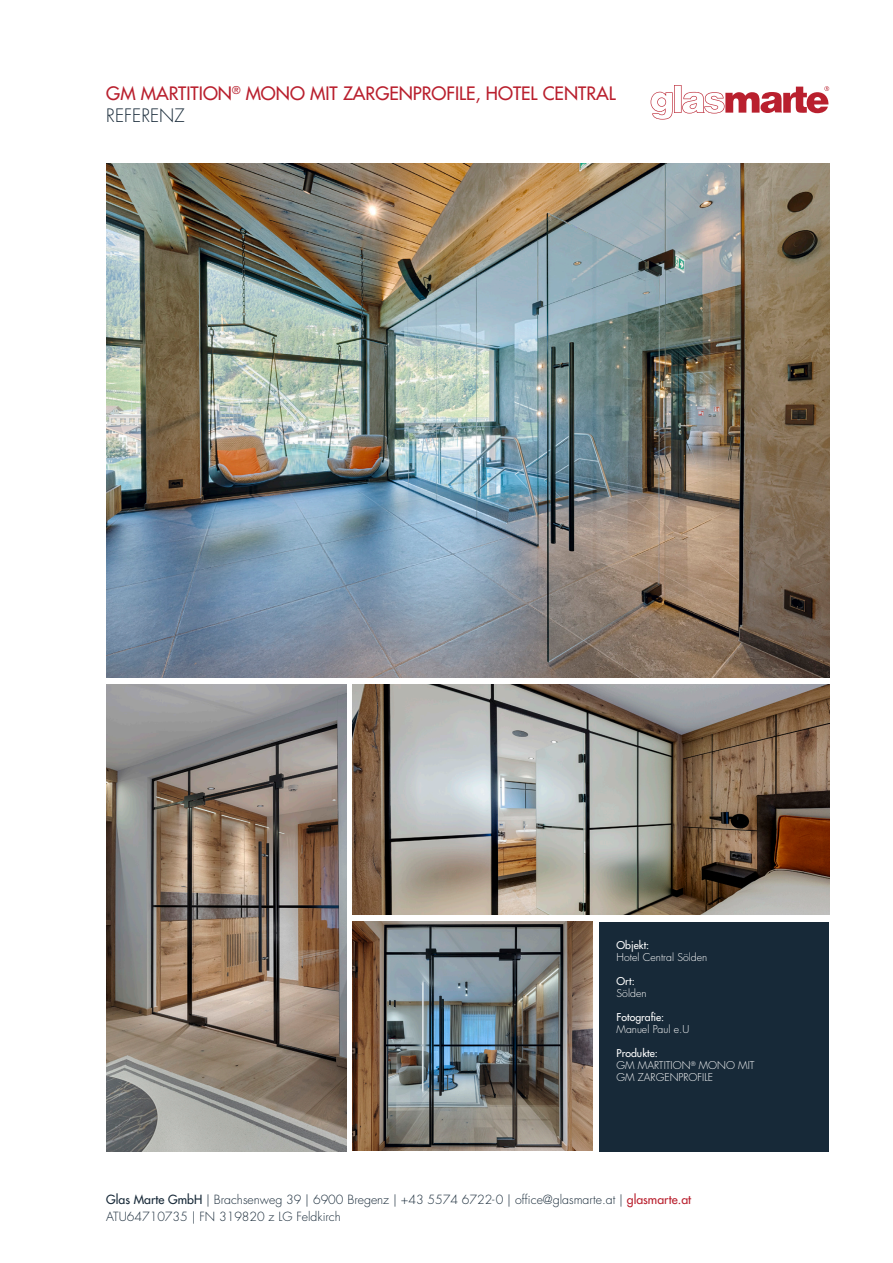
<style>
.page{position:relative;width:893px;height:1263px;background:#fff}
.page>*{position:absolute;margin:0;border:0;box-sizing:border-box;transform-origin:0 0}
.t1{font:500 18px "Futura Std";color:#b9202e}
.t2{font:300 18px "Futura Std";color:#172938}
.t3{font:300 12.3px/16.5px "Futura Std";color:#172938}
.t4{font:300 10.5px "Futura Std";color:#fff}
.t5{font:500 10.5px "Futura Std";color:#fff}
.s1{font-weight:500}
.s2{font-weight:500;color:#b9202e}
</style>
<div class="page">
<div style="left:600px;top:922px;width:229px;height:229px;background:#172938"></div>
<svg style="left:651px;top:85px;width:178px;height:35px"></svg>
<img style="left:106px;top:164px;width:723px;height:514px">
<img style="left:353px;top:685px;width:476px;height:229px">
<img style="left:106px;top:685px;width:240px;height:466px">
<img style="left:353px;top:922px;width:240px;height:228px">
<p class="t1" style="left:106px;top:82px;width:511px">GM MARTITION<sup>®</sup> MONO MIT ZARGENPROFILE, HOTEL CENTRAL</p>
<p class="t2" style="left:106px;top:104px;width:80px">REFERENZ</p>
<p class="t5" style="left:617px;top:939px;width:34px">Objekt:</p>
<p class="t4" style="left:617px;top:951px;width:92px">Hotel Central Sölden</p>
<p class="t5" style="left:617px;top:975px;width:20px">Ort:</p>
<p class="t4" style="left:617px;top:987px;width:31px">Sölden</p>
<p class="t5" style="left:617px;top:1011px;width:49px">Fotografie:</p>
<p class="t4" style="left:617px;top:1023px;width:74px">Manuel Paul e.U</p>
<p class="t5" style="left:617px;top:1047px;width:43px">Produkte:</p>
<p class="t4" style="left:617px;top:1059px;width:140px">GM MARTITION<sup>®</sup> MONO MIT</p>
<p class="t4" style="left:617px;top:1071px;width:98px">GM ZARGENPROFILE</p>
<p class="t3" style="left:106px;top:1192px;width:586px"><span class="s1">Glas Marte GmbH</span> | Brachsenweg 39 | 6900 Bregenz | +43 5574 6722-0 | office@glasmarte.at | <span class="s2">glasmarte.at<br></span>ATU64710735 | FN 319820 z LG Feldkirch</p>
</div>
